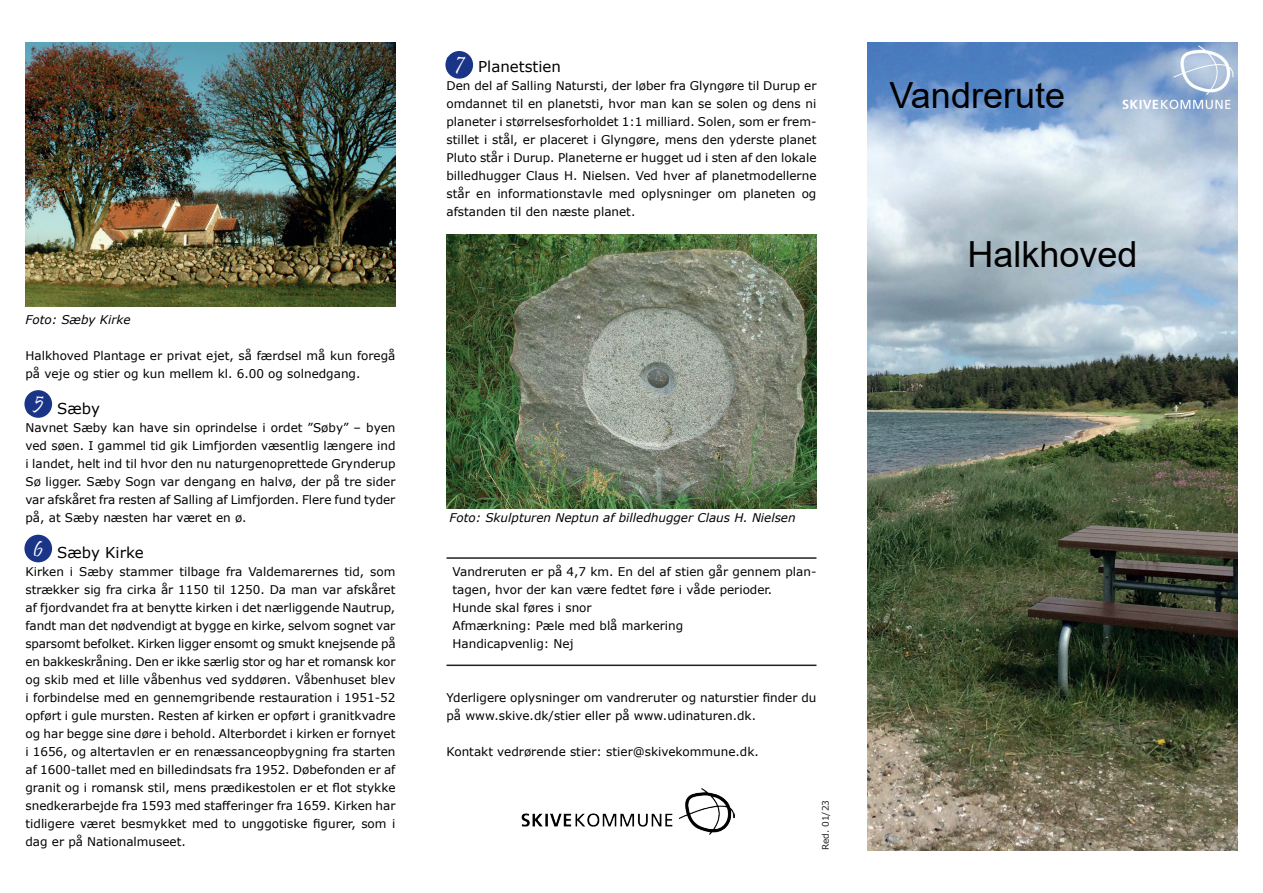
<style>
.page{position:relative;width:1263px;height:893px;background:#fff}
.page>*{position:absolute;margin:0;border:0;box-sizing:border-box;transform-origin:0 0}
.t1{font:36px "Arial";color:#000001}
.t2{font:21px "Pristina";color:#fbfbfd}
.t3{font:15px "Verdana";color:#000001}
.t4{font:12px/18px "Verdana";color:#000001}
.t5{font:italic 12px "Verdana";color:#000001}
.t6{font:9px "Verdana";color:#231f20}
.s1{font-family:"Arial";font-weight:700;font-size:21px;color:#354390}
</style>
<div class="page">
<img style="left:867px;top:43px;width:370px;height:807px">
<hr style="left:446px;top:557px;width:370px;height:2px;background:#231f20">
<img style="left:1122px;top:45px;width:112px;height:64px">
<hr style="left:446px;top:665px;width:370px;height:1px;background:#231f20">
<img style="left:26px;top:43px;width:369px;height:263px">
<img style="left:446px;top:234px;width:370px;height:274px">
<div style="left:25px;top:391px;width:26px;height:26px;background:#1a3588;border-radius:50%"></div>
<div style="left:24px;top:390px;width:28px;height:28px;border:2px solid #1a3588;border-radius:50%"></div>
<div style="left:25px;top:535px;width:26px;height:27px;background:#1a3588;border-radius:50%"></div>
<div style="left:24px;top:535px;width:28px;height:27px;border:2px solid #1a3588;border-radius:50%"></div>
<div style="left:446px;top:52px;width:26px;height:26px;background:#1a3588;border-radius:50%"></div>
<div style="left:445px;top:51px;width:28px;height:28px;border:2px solid #1a3588;border-radius:50%"></div>
<img style="left:522px;top:788px;width:213px;height:47px">
<p class="t5" style="left:26px;top:311px;width:107px">Foto: Sæby Kirke</p>
<h2 class="t2" style="left:456px;top:49px;width:10px">7</h2>
<p class="t3" style="left:446px;top:56px;width:116px"><span class="s1">7</span> Planetstien</p>
<p class="t4" style="left:446px;top:77px;width:371px;text-align:justify">Den del af Salling Natursti, der løber fra Glyngøre til Durup er omdannet til en planetsti, hvor man kan se solen og dens ni planeter i størrelsesforholdet 1:1 milliard. Solen, som er frem&shy;stillet i stål, er placeret i Glyngøre, mens den yderste planet Pluto står i Durup. Planeterne er hugget ud i sten af den lokale billedhugger Claus H. Nielsen. Ved hver af planetmodellerne står en informationstavle med oplysninger om planeten og afstanden til den næste planet.</p>
<p class="t4" style="left:26px;top:347px;width:371px">Halkhoved Plantage er privat ejet, så færdsel må kun foregå på veje og stier og kun mellem kl. 6.00 og solnedgang.</p>
<p class="t3" style="left:26px;top:398px;width:76px"><span class="s1">5</span> Sæby</p>
<p class="t4" style="left:26px;top:419px;width:371px;text-align:justify">Navnet Sæby kan have sin oprindelse i ordet ”Søby” – byen ved søen. I gammel tid gik Limfjorden væsentlig længere ind i landet, helt ind til hvor den nu naturgenoprettede Grynderup Sø ligger. Sæby Sogn var dengang en halvø, der på tre sider var afskåret fra resten af Salling af Limfjorden. Flere fund tyder på, at Sæby næsten har været en ø.</p>
<p class="t3" style="left:26px;top:542px;width:120px"><span class="s1">6</span> Sæby Kirke</p>
<p class="t4" style="left:26px;top:563px;width:372px;text-align:justify">Kirken i Sæby stammer tilbage fra Valdemarernes tid, som strækker sig fra cirka år 1150 til 1250. Da man var afskåret af fjordvandet fra at benytte kirken i det nærliggende Nautrup, fandt man det nødvendigt at bygge en kirke, selvom sognet var sparsomt befolket. Kirken ligger ensomt og smukt knejsende på en bakkeskråning. Den er ikke særlig stor og har et romansk kor og skib med et lille våbenhus ved syddøren. Våbenhuset blev i forbindelse med en gennemgribende restauration i 1951-52 opført i gule mursten. Resten af kirken er opført i granitkvadre og har begge sine døre i behold. Alterbordet i kirken er fornyet i 1656, og altertavlen er en renæssanceopbygning fra starten af 1600-tallet med en billedindsats fra 1952. Døbefonden er af granit og i romansk stil, mens prædikestolen er et flot stykke snedkerarbejde fra 1593 med stafferinger fra 1659. Kirken har tidligere været besmykket med to unggotiske figurer, som i dag er på Nationalmuseet.</p>
<p class="t4" style="left:452px;top:563px;width:365px">Vandreruten er på 4,7 km. En del af stien går gennem plan&shy;tagen, hvor der kan være fedtet føre i våde perioder.<br>Hunde skal føres i snor<br>Afmærkning: Pæle med blå markering<br>Handicapvenlig: Nej</p>
<h2 class="t2" style="left:35px;top:389px;width:11px">5</h2>
<p class="t5" style="left:449px;top:509px;width:348px">Foto: Skulpturen Neptun af billedhugger Claus H. Nielsen</p>
<h2 class="t2" style="left:34px;top:538px;width:11px">6</h2>
<p class="t4" style="left:446px;top:689px;width:371px">Yderligere oplysninger om vandreruter og naturstier finder du på www.skive.dk/stier eller på www.udinaturen.dk.</p>
<p class="t4" style="left:446px;top:743px;width:314px">Kontakt vedrørende stier: stier@skivekommune.dk.</p>
<p class="t6" style="left:819px;top:850px;width:52px;rotate:-90deg">Red. 01/23</p>
<h1 class="t1" style="left:890px;top:71px;width:177px">Vandrerute</h1>
<h1 class="t1" style="left:967px;top:230px;width:172px">Halkhoved</h1>
</div>
